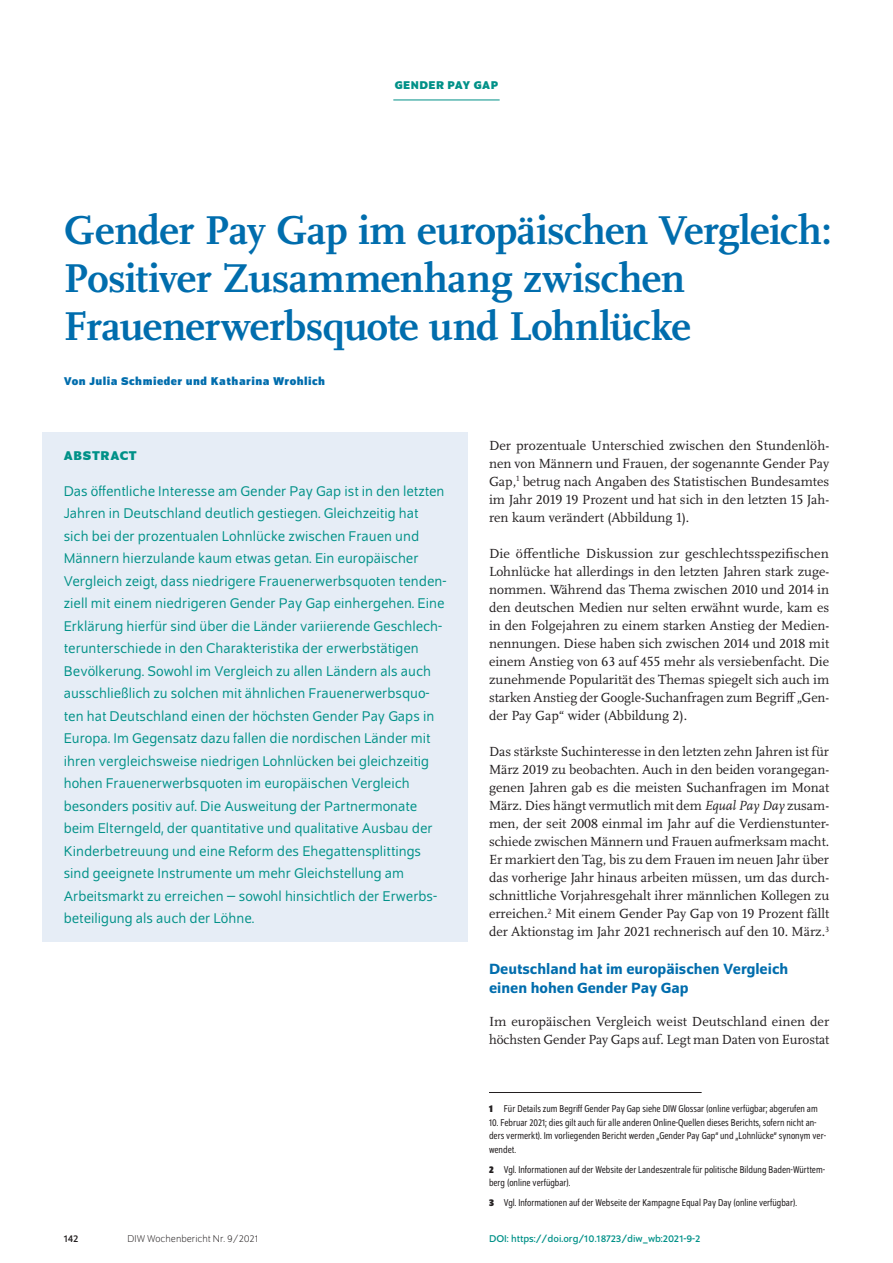
<style>
.page{position:relative;width:893px;height:1263px;background:#fff}
.page>*{position:absolute;margin:0;border:0;box-sizing:border-box;transform-origin:0 0}
.t1{font:700 42px/48px "Scala Pro";letter-spacing:-.015em;color:#006dad}
.t2{font:500 15.75px/19.5px "Schumpeter";color:#006dad}
.t3{font:15px/22.5px "Schumpeter Blond";color:#009188}
.t4{font:13.8px/18px "Scala Pro";color:#231f20;text-align:justify}
.t5{font:700 13.5px "Schumpeter";letter-spacing:.05em;color:#009188}
.t6{font:700 12px "Schumpeter";letter-spacing:.04em;color:#006dad}
.t7{font:700 12px "Schumpeter";letter-spacing:.04em;color:#009188}
.t8{font:semi-condensed 10.5px/13.5px "Schumpeter Blond";color:#231f20}
.t9{font:10.5px "Schumpeter";color:#009188}
.t10{font:300 10.5px "Schumpeter";color:#231f20}
.t11{font:10.5px "Schumpeter";color:#231f20}
.s1{font-style:italic}
.s2{font-family:"Schumpeter";font-weight:700}
</style>
<div class="page">
<hr style="left:393px;top:100px;width:107px;height:1px;background:#009188">
<div style="left:43px;top:432px;width:425px;height:509px;background:#e6edf6"></div>
<hr style="left:489px;top:1092px;width:213px;height:1px;background:#231f20">
<p class="t7" style="left:395px;top:79px;width:105px">GENDER PAY GAP</p>
<h1 class="t1" style="left:64px;top:203px;width:770px">Gender Pay Gap im europäischen Vergleich:<br>Positiver Zusammenhang zwischen<br>Frauenerwerbsquote und Lohnlücke</h1>
<p class="t6" style="left:64px;top:374px;width:263px">Von Julia Schmieder und Katharina Wrohlich</p>
<p class="t5" style="left:64px;top:448px;width:75px">ABSTRACT</p>
<p class="t3" style="left:64px;top:480px;width:384px">Das öffentliche Interesse am Gender Pay Gap ist in den letzten Jahren in Deutschland deutlich gestiegen. Gleichzeitig hat sich bei der prozentualen Lohnlücke zwischen Frauen und Männern hierzulande kaum etwas getan. Ein europäischer Vergleich zeigt, dass niedrigere Frauenerwerbsquoten tenden&shy;ziell mit einem niedrigeren Gender Pay Gap einhergehen. Eine Erklärung hierfür sind über die Länder variierende Geschlech&shy;terunterschiede in den Charakteristika der erwerbstätigen Bevölkerung. Sowohl im Vergleich zu allen Ländern als auch ausschließlich zu solchen mit ähnlichen Frauenerwerbsquo&shy;ten hat Deutschland einen der höchsten Gender Pay Gaps in Europa. Im Gegensatz dazu fallen die nordischen Länder mit ihren vergleichsweise niedrigen Lohnlücken bei gleichzeitig hohen Frauenerwerbsquoten im europäischen Vergleich besonders positiv auf. Die Ausweitung der Partnermonate beim Elterngeld, der quantitative und qualitative Ausbau der Kinderbetreuung und eine Reform des Ehegattensplittings sind geeignete Instrumente um mehr Gleichstellung am Arbeitsmarkt zu erreichen – sowohl hinsichtlich der Erwerbs&shy;beteiligung als auch der Löhne.</p>
<p class="t4" style="left:489px;top:436px;width:342px">Der prozentuale Unterschied zwischen den Stundenlöh&shy;nen von Männern und Frauen, der sogenannte Gender Pay Gap,<sup>1</sup> betrug nach Angaben des Statistischen Bundesamtes im Jahr 2019 19 Prozent und hat sich in den letzten 15 Jah&shy;ren kaum verändert (Abbildung 1).</p>
<p class="t4" style="left:489px;top:544px;width:342px">Die öffentliche Diskussion zur geschlechtsspezifischen Lohnlücke hat allerdings in den letzten Jahren stark zuge&shy;nommen. Während das Thema zwischen 2010 und 2014 in den deutschen Medien nur selten erwähnt wurde, kam es in den Folgejahren zu einem starken Anstieg der Medien&shy;nennungen. Diese haben sich zwischen 2014 und 2018 mit einem Anstieg von 63 auf 455 mehr als versiebenfacht. Die zunehmende Popularität des Themas spiegelt sich auch im starken Anstieg der Google-Suchanfragen zum Begriff „Gen&shy;der Pay Gap“ wider (Abbildung 2).</p>
<p class="t4" style="left:489px;top:742px;width:342px">Das stärkste Suchinteresse in den letzten zehn Jahren ist für März 2019 zu beobachten. Auch in den beiden vorangegan&shy;genen Jahren gab es die meisten Suchanfragen im Monat März. Dies hängt vermutlich mit dem <span class="s1">Equal Pay Day</span> zusam&shy;men, der seit 2008 einmal im Jahr auf die Verdienstunter&shy;schiede zwischen Männern und Frauen aufmerksam macht.<br>Er markiert den Tag, bis zu dem Frauen im neuen Jahr über das vorherige Jahr hinaus arbeiten müssen, um das durch&shy;schnittliche Vorjahresgehalt ihrer männlichen Kollegen zu erreichen.<sup>2</sup> Mit einem Gender Pay Gap von 19 Prozent fällt der Aktionstag im Jahr 2021 rechnerisch auf den 10. März.<sup>3</sup></p>
<p class="t2" style="left:489px;top:959px;width:301px">Deutschland hat im europäischen Vergleich einen hohen Gender Pay Gap</p>
<p class="t4" style="left:489px;top:1012px;width:342px">Im europäischen Vergleich weist Deutschland einen der höchsten Gender Pay Gaps auf. Legt man Daten von Eurostat</p>
<p class="t8" style="left:489px;top:1102px;width:330px"><span class="s2">1</span> Für Details zum Begriff Gender Pay Gap siehe DIW Glossar (online verfügbar; abgerufen am</p>
<p class="t8" style="left:489px;top:1116px;width:339px">10. Februar 2021; dies gilt auch für alle anderen Online-Quellen dieses Berichts, sofern nicht an&shy;ders vermerkt). Im vorliegenden Bericht werden „Gender Pay Gap“ und „Lohnlücke“ synonym ver&shy;wendet.</p>
<p class="t8" style="left:489px;top:1163px;width:338px"><span class="s2">2</span> Vgl. Informationen auf der Website der Landeszentrale für politische Bildung Baden-Württem&shy;berg (online verfügbar).</p>
<p class="t8" style="left:489px;top:1196px;width:309px"><span class="s2">3</span> Vgl. Informationen auf der Webseite der Kampagne Equal Pay Day (online verfügbar).</p>
<p class="t11" style="left:64px;top:1233px;width:16px">142</p>
<p class="t10" style="left:128px;top:1234px;width:132px">DIW Wochenbericht Nr. 9/2021</p>
<p class="t9" style="left:489px;top:1233px;width:213px">DOI: https://doi.org/10.18723/diw_wb:2021-9-2</p>
</div>
